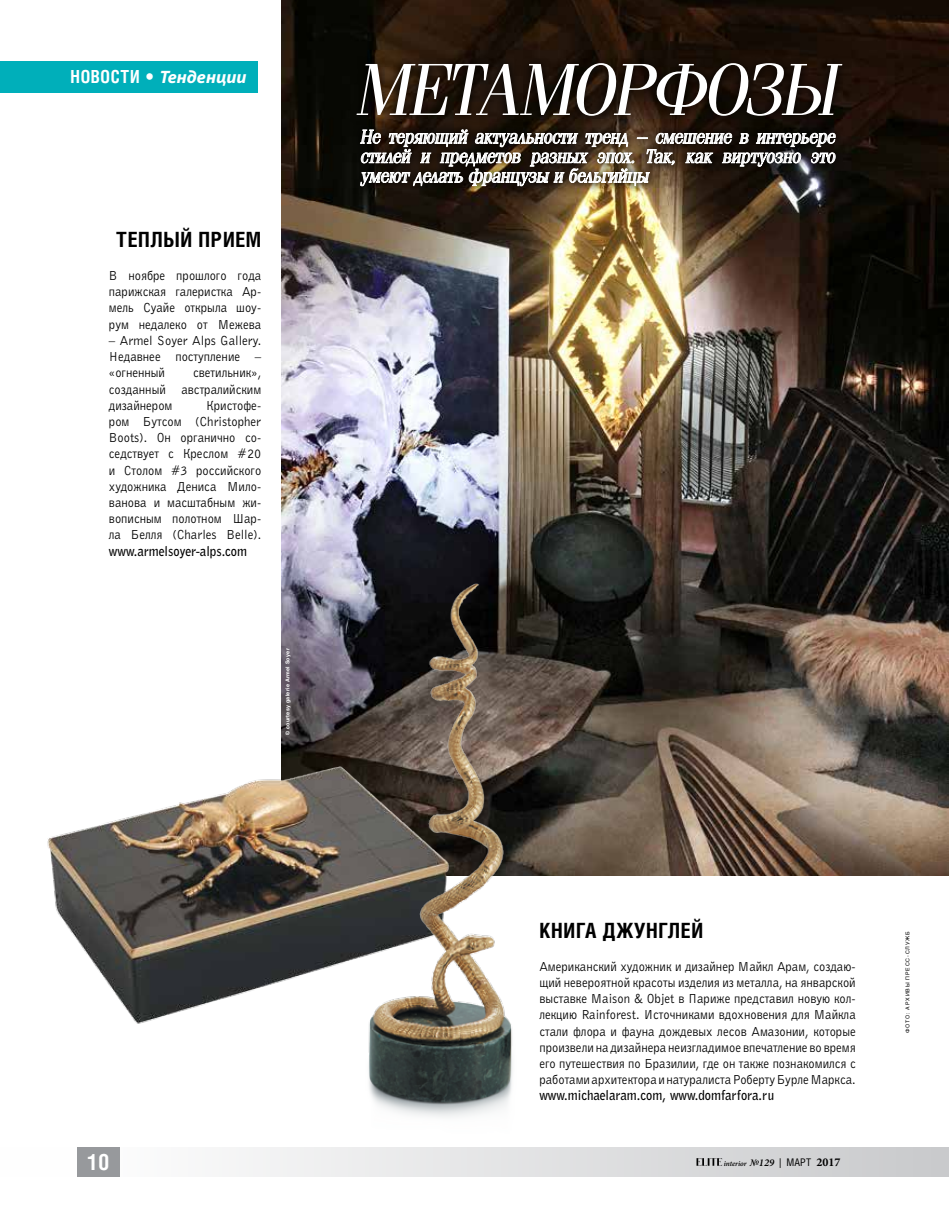
<style>
.page{position:relative;width:949px;height:1221px;background:#fff}
.page>*{position:absolute;margin:0;border:0;box-sizing:border-box;transform-origin:0 0}
.t1{font:italic 75px "Simeiz";color:#fff}
.t2{font:700 22.5px "Helios Cond C";color:#fff}
.t3{font:700 21px "Helios Cond C";letter-spacing:.03em;color:#000}
.t4{font:italic 19.5px/19.5px "Simeiz";letter-spacing:.01em;color:#fff;text-align:justify}
.t5{font:italic 700 18px "Myriad Pro";color:#fff}
.t6{font:13.5px/16.2px "Bell Gothic";color:#000;text-align:justify;scale:.95 1}
.t7{font:700 13.5px "Bell Gothic";color:#000;scale:.95 1}
.t8{font:italic 600 7.5px "Minion Pro";letter-spacing:-.005em;color:#000}
.t9{font:700 5.25px "Helios C";letter-spacing:.05em;color:#fff}
.t10{font:5.25px "Helios C";letter-spacing:.16em;color:#000}
.s1{font-family:"Helios Cond C";font-style:normal}
.s2{font-size:10.5px}
.s3{font-family:"Century Gothic";font-weight:400;font-style:normal;font-size:10.5px}
.s4{font-family:"Helios Cond C";font-weight:400;font-style:normal;font-size:10.5px}
.s5{font-weight:700;font-style:normal;font-size:12px}
</style>
<div class="page">
<img style="left:281px;top:0;width:667px;height:875px">
<svg style="left:348px;top:54px;width:502px;height:71px;background:#190e06"></svg>
<img style="left:47px;top:728px;width:271px;height:296px">
<img style="left:318px;top:546px;width:216px;height:571px">
<div style="left:0;top:61px;width:258px;height:32px;background:#00afba"></div>
<div style="left:0;top:1146px;width:948px;height:30px;background:linear-gradient(to right,#fff,#c9cacc)"></div>
<div style="left:77px;top:1146px;width:43px;height:30px;background:#97999c"></div>
<svg style="left:696px;top:1157px;width:25px;height:8px"></svg>
<img style="left:350px;top:120px;width:494px;height:75px">
<svg style="left:359px;top:129px;width:476px;height:57px;background:#5d564f"></svg>
<h3 class="t5" style="left:70px;top:65px;width:177px"><span class="s1">НОВОСТИ •</span> Тенденции</h3>
<h3 class="t3" style="left:116px;top:227px;width:146px">теплый прием</h3>
<p class="t6" style="left:109px;top:267px;width:162px">В ноябре прошлого года парижская галеристка Ар&shy;мель Суайе открыла шоу&shy;рум недалеко от Межева</p>
<p class="t6" style="left:109px;top:332px;width:162px">– Armel Soyer Alps Gallery.<br>Недавнее поступление – «огненный</p>
<p class="t6" style="left:109px;top:364px;width:162px;text-indent:84px">светильник», созданный австралийским дизайнером</p>
<p class="t6" style="left:109px;top:397px;width:162px;text-indent:97px">Кристофе&shy;ром Бутсом (Christopher Boots). Он органично со&shy;седствует с Креслом #20 и Столом #3 российского художника Дениса Мило&shy;ванова и масштабным жи&shy;вописным полотном Шар&shy;ла Белля (Charles Belle).</p>
<p class="t7" style="left:109px;top:541px;width:147px">www.armelsoyer-alps.com</p>
<p class="t9" style="left:284px;top:735px;width:88px;rotate:-90deg">© courtesy galerie Armel Soyer</p>
<h1 class="t1" style="left:355px;top:52px;width:481px">МЕТАМОРФОЗЫ</h1>
<h3 class="t4" style="left:360px;top:127px;width:476px">Не теряющий актуальности тренд – смешение в интерьере стилей и предметов разных эпох. Так, как виртуозно это умеют делать французы и бельгийцы</h3>
<h3 class="t3" style="left:539px;top:917px;width:165px">книга джунглей</h3>
<p class="t6" style="left:539px;top:957px;width:334px">Американский художник и дизайнер Майкл Арам, создаю&shy;щий невероятной красоты изделия из металла, на январской выставке Maison &amp; Objet в Париже представил новую кол&shy;лекцию Rainforest. Источниками вдохновения для Майкла стали флора и фауна дождевых лесов Амазонии, которые произвели на дизайнера неизгладимое впечатление во время его путешествия по Бразилии, где он также познакомился с работами архитектора и натуралиста Роберту Бурле Маркса.</p>
<p class="t7" style="left:539px;top:1086px;width:248px">www.michaelaram.com, www.domfarfora.ru</p>
<h2 class="t2" style="left:87px;top:1148px;width:24px">10</h2>
<p class="t8" style="left:723px;top:1158px;width:118px">interior <span class="s2">№129</span> <span class="s3">|</span> <span class="s4">март</span> <span class="s5">2017</span></p>
<p class="t10" style="left:904px;top:1033px;width:104px;rotate:-90deg">ФОТО: АРХИВЫ ПРЕСС-СЛУЖБ</p>
</div>
